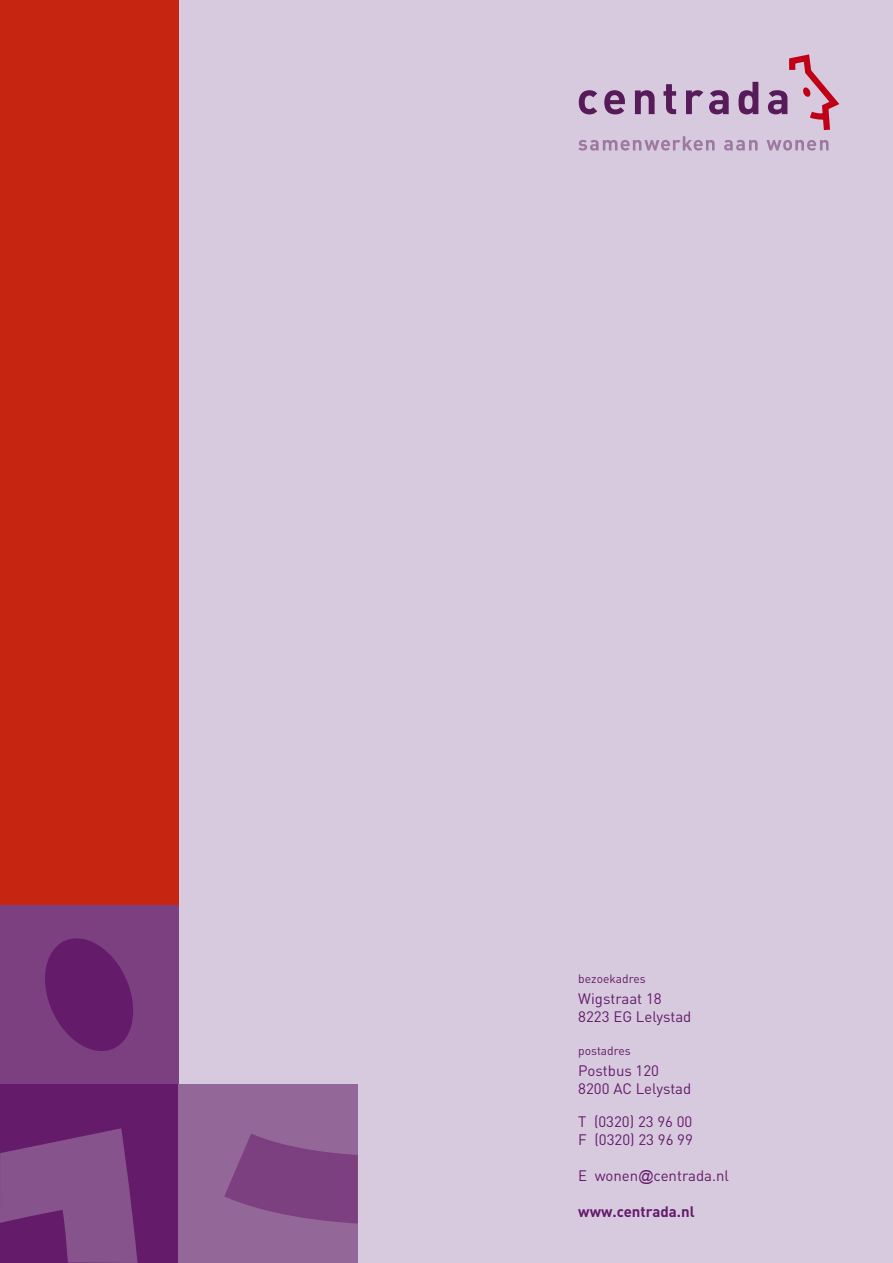
<style>
.page{position:relative;width:893px;height:1263px;background:#d8cade}
.page>*{position:absolute;margin:0;border:0;box-sizing:border-box;transform-origin:0 0}
.t1{font:15px/18px "DIN";color:#631b6a}
.t2{font:700 15px "DIN";color:#631b6a}
.t3{font:12px "DIN";color:#631b6a}
.s1{font-family:"Arial"}
</style>
<div class="page">
<svg style="left:578px;top:136px;width:137px;height:15px"></svg>
<svg style="left:724px;top:140px;width:34px;height:11px"></svg>
<svg style="left:579px;top:90px;width:18px;height:24px"></svg>
<svg style="left:604px;top:90px;width:21px;height:24px"></svg>
<svg style="left:635px;top:90px;width:20px;height:24px"></svg>
<svg style="left:663px;top:84px;width:13px;height:30px"></svg>
<svg style="left:686px;top:90px;width:17px;height:24px"></svg>
<svg style="left:709px;top:90px;width:20px;height:24px"></svg>
<svg style="left:739px;top:82px;width:19px;height:32px"></svg>
<svg style="left:766px;top:54px;width:73px;height:97px"></svg>
<div style="left:0;top:0;width:179px;height:922px;background:#c62611"></div>
<div style="left:0;top:905px;width:179px;height:179px;background:#7c3f80"></div>
<div style="left:0;top:1084px;width:179px;height:179px;background:#631b6a"></div>
<div style="left:179px;top:1084px;width:179px;height:179px;background:#946799"></div>
<svg style="left:0;top:1128px;width:138px;height:135px"></svg>
<svg style="left:45px;top:938px;width:88px;height:113px"></svg>
<svg style="left:224px;top:1134px;width:134px;height:89px"></svg>
<p class="t3" style="left:578px;top:971px;width:69px">bezoekadres</p>
<p class="t1" style="left:578px;top:989px;width:115px">Wigstraat 18<br>8223 EG Lelystad</p>
<p class="t3" style="left:578px;top:1043px;width:54px">postadres</p>
<p class="t1" style="left:578px;top:1061px;width:114px">Postbus 120<br>8200 AC Lelystad</p>
<p class="t1" style="left:578px;top:1112px;width:116px">T (0320) 23 96 00<br>F (0320) 23 96 99</p>
<p class="t1" style="left:578px;top:1166px;width:152px">E wonen<span class="s1">@</span>centrada.nl</p>
<p class="t2" style="left:578px;top:1202px;width:118px">www.centrada.nl</p>
</div>
